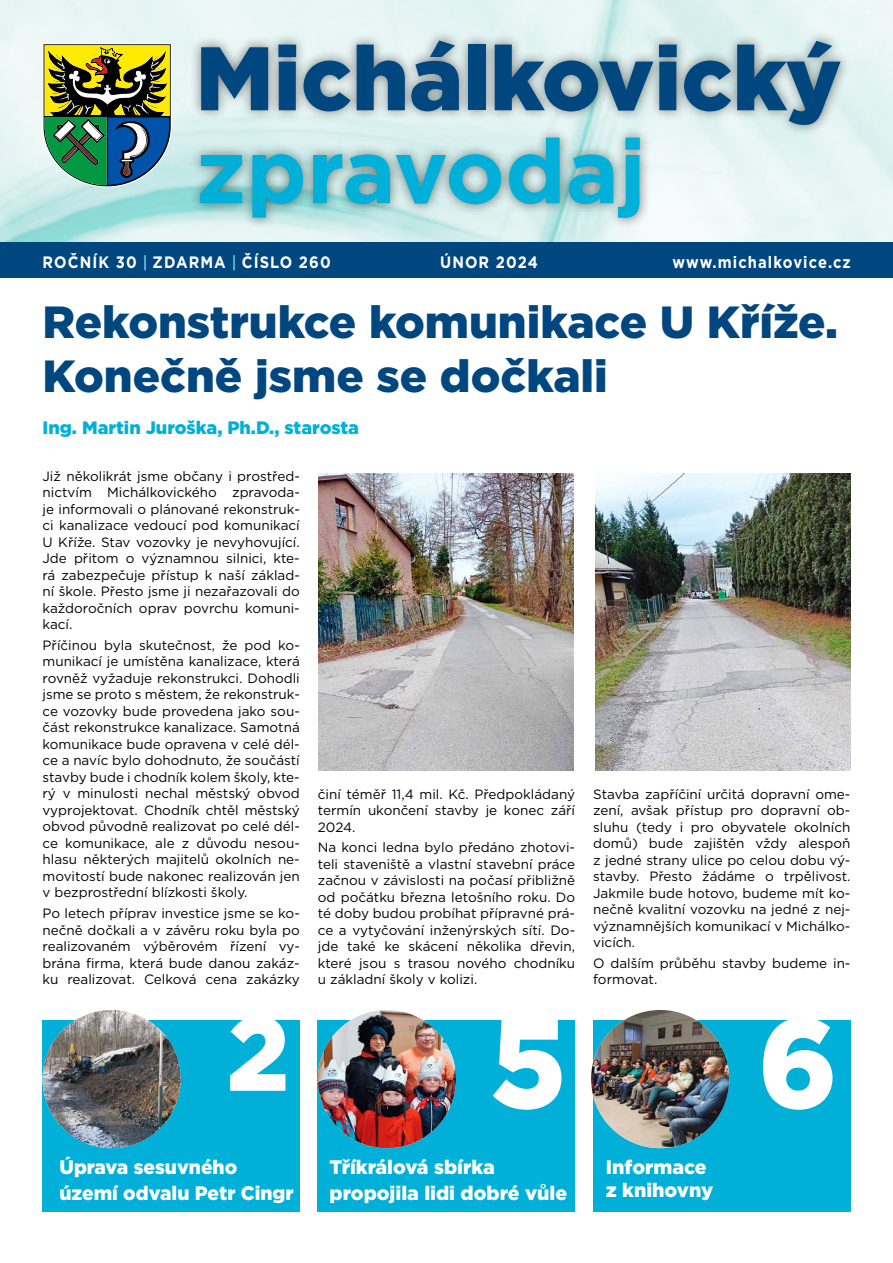
<style>
.page{position:relative;width:893px;height:1263px;background:#fff}
.page>*{position:absolute;margin:0;border:0;box-sizing:border-box;transform-origin:0 0}
.t1{font:900 126.45px "Gotham";color:#fff;scale:.95 1}
.t2{font:900 105px "Gotham";color:#fff;scale:.95 1}
.t3{font:900 90px "Gotham";color:#004780}
.t4{font:700 90px "Gotham";color:#00b0d9}
.t5{font:900 45px/54px "Gotham";color:#004780}
.t6{font:900 19.5px/25.5px "Gotham";color:#fff}
.t7{font:900 18px "Gotham";color:#00b0d9}
.t8{font:700 16.5px "Gotham";letter-spacing:.075em;color:#fff;scale:.89 1}
.t9{font:13.5px/16.5px "Gotham";color:#000;text-align:justify}
</style>
<div class="page">
<div style="left:0;top:242px;width:893px;height:36px;background:#004780"></div>
<div style="left:189px;top:29px;width:662px;height:201px;background:#000;opacity:.5"></div>
<svg style="left:43px;top:43px;width:129px;height:144px;background:#678354"></svg>
<div style="left:43px;top:1020px;width:257px;height:192px;background:#00b0d9"></div>
<img style="left:43px;top:1010px;width:138px;height:138px;border-radius:69px">
<img style="left:319px;top:473px;width:255px;height:297px">
<img style="left:595px;top:473px;width:255px;height:297px">
<div style="left:593px;top:1020px;width:257px;height:192px;background:#00b0d9"></div>
<img style="left:591px;top:1010px;width:138px;height:138px;border-radius:69px">
<div style="left:318px;top:1020px;width:257px;height:192px;background:#00b0d9"></div>
<img style="left:318px;top:1010px;width:138px;height:138px;border-radius:68px">
<h3 class="t3" style="left:196px;top:16px;width:647px">Michálkovický</h3>
<h3 class="t4" style="left:196px;top:112px;width:453px">zpravodaj</h3>
<p class="t8" style="left:43px;top:252px;width:325px">Ročník 30 ZDARMa ČÍSLO 260</p>
<p class="t8" style="left:440px;top:252px;width:111px">únor 2024</p>
<p class="t8" style="left:673px;top:252px;width:202px">www.michalkovice.cz</p>
<h3 class="t5" style="left:43px;top:294px;width:797px">Rekonstrukce komunikace U Kříže.<br>Konečně jsme se dočkali</h3>
<h3 class="t7" style="left:43px;top:415px;width:318px">Ing. Martin Juroška, Ph.D., starosta</h3>
<p class="t9" style="left:43px;top:467px;width:259px">Již několikrát jsme občany i prostřed&shy;nictvím Michálkovického zpravoda&shy;je informovali o plánované rekonstruk&shy;ci kanalizace vedoucí pod komunikací U Kříže. Stav vozovky je nevyhovující.<br>Jde přitom o významnou silnici, kte&shy;rá zabezpečuje přístup k naší základ&shy;ní škole. Přesto jsme ji nezařazovali do každoročních oprav povrchu komuni&shy;kací.</p>
<p class="t9" style="left:43px;top:637px;width:259px">Příčinou byla skutečnost, že pod ko&shy;munikací je umístěna kanalizace, která rovněž vyžaduje rekonstrukci. Dohodli jsme se proto s městem, že rekonstruk&shy;ce vozovky bude provedena jako sou&shy;část rekonstrukce kanalizace. Samotná komunikace bude opravena v celé dél&shy;ce a navíc bylo dohodnuto, že součástí stavby bude i chodník kolem školy, kte&shy;rý v minulosti nechal městský obvod vyprojektovat. Chodník chtěl městský obvod původně realizovat po celé dél&shy;ce komunikace, ale z důvodu nesou&shy;hlasu některých majitelů okolních ne&shy;movitostí bude nakonec realizován jen v bezprostřední blízkosti školy.</p>
<p class="t9" style="left:43px;top:905px;width:259px">Po letech příprav investice jsme se ko&shy;nečně dočkali a v závěru roku byla po realizovaném výběrovém řízení vy&shy;brána firma, která bude danou zakáz&shy;ku realizovat. Celková cena zakázky</p>
<h2 class="t2" style="left:227px;top:981px;width:67px">2</h2>
<p class="t9" style="left:318px;top:785px;width:259px">činí téměř 11,4 mil. Kč. Předpokládaný termín ukončení stavby je konec září 2024.</p>
<p class="t9" style="left:318px;top:839px;width:259px">Na konci ledna bylo předáno zhotovi&shy;teli staveniště a vlastní stavební práce začnou v závislosti na počasí přibližně od počátku března letošního roku. Do té doby budou probíhat přípravné prá&shy;ce a vytyčování inženýrských sítí. Do&shy;jde také ke skácení několika dřevin, které jsou s trasou nového chodníku u základní školy v kolizi.</p>
<p class="t9" style="left:593px;top:785px;width:259px">Stavba zapříčiní určitá dopravní ome&shy;zení, avšak přístup pro dopravní ob&shy;sluhu (tedy i pro obyvatele okolních domů) bude zajištěn vždy alespoň z jedné strany ulice po celou dobu vý&shy;stavby. Přesto žádáme o trpělivost.<br>Jakmile bude hotovo, budeme mít ko&shy;nečně kvalitní vozovku na jedné z nej&shy;významnějších komunikací v Michálko&shy;vicích.</p>
<p class="t9" style="left:593px;top:954px;width:259px">O dalším průběhu stavby budeme in&shy;formovat.</p>
<h1 class="t1" style="left:490px;top:976px;width:81px">5</h1>
<h1 class="t1" style="left:758px;top:976px;width:85px">6</h1>
<h3 class="t6" style="left:60px;top:1154px;width:236px">Úprava sesuvného území odvalu Petr Cingr</h3>
<h3 class="t6" style="left:606px;top:1156px;width:109px;line-height:22.5px">Informace z knihovny</h3>
<h3 class="t6" style="left:330px;top:1154px;width:239px">Tříkrálová sbírka propojila lidi dobré vůle</h3>
</div>
